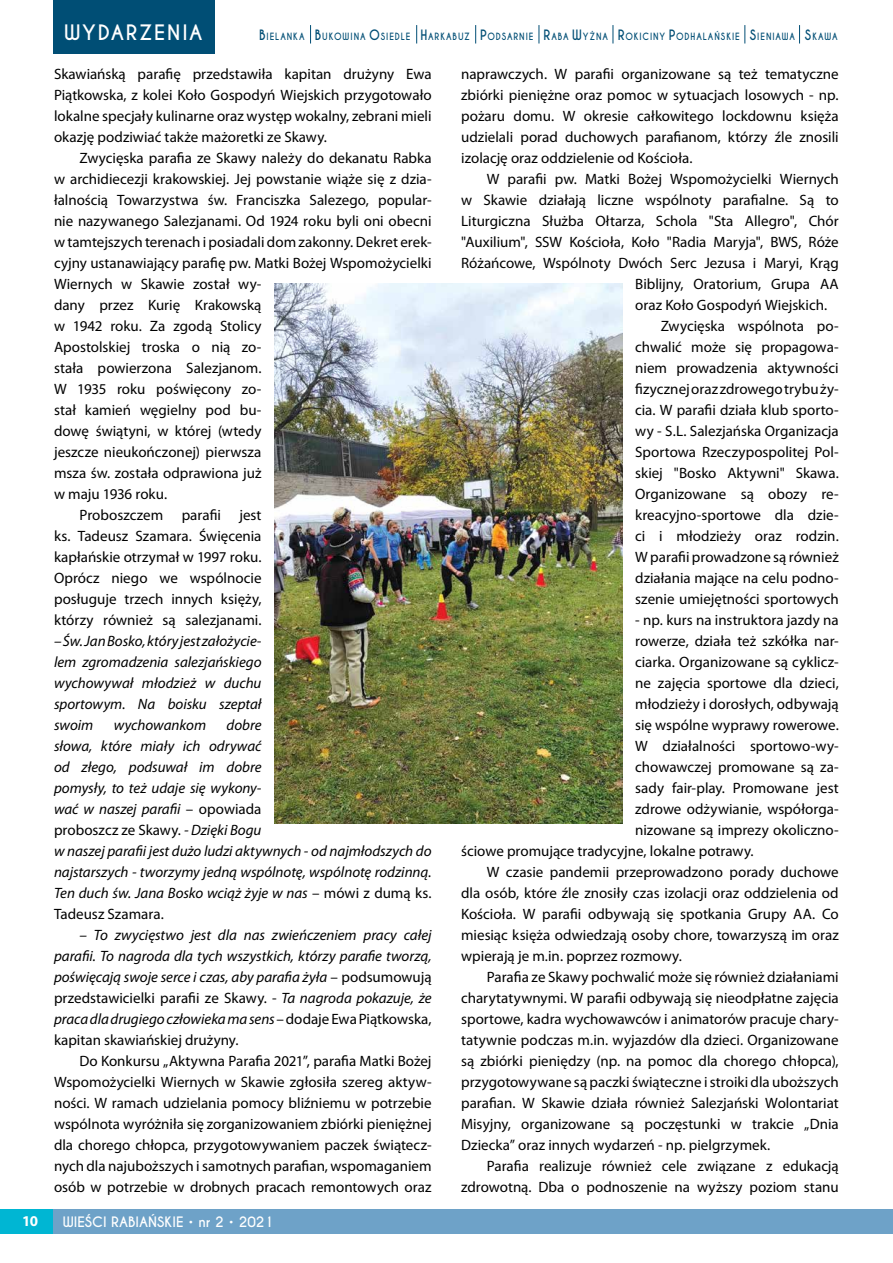
<style>
.page{position:relative;width:893px;height:1263px;background:#fff}
.page>*{position:absolute;margin:0;border:0;box-sizing:border-box;transform-origin:0 0}
.t1{font:700 19.95px "Caviar Dreams";letter-spacing:.08em;color:#fff}
.t2{font:15px/21px "Myriad Pro";color:#000;text-align:justify}
.t3{font:italic 15px/21px "Myriad Pro";color:#000;text-align:justify}
.t4{font:700 15px "Myriad Pro";color:#fff}
.t5{font:700 13.5px "Caviar Dreams";color:#fff}
.t6{font:700 9.45px "Caviar Dreams";letter-spacing:.11em;color:#004e75;scale:.88 1}
.s1{font-size:13.35px}
.s2{font-style:normal}
</style>
<div class="page">
<div style="left:54px;top:1210px;width:839px;height:24px;background:#6ea2c8"></div>
<div style="left:0;top:1210px;width:52px;height:24px;background:#00b6d3"></div>
<img style="left:274px;top:284px;width:348px;height:540px">
<svg style="left:799px;top:25px;width:1px;height:19px"></svg>
<svg style="left:744px;top:25px;width:1px;height:19px"></svg>
<svg style="left:613px;top:25px;width:1px;height:19px"></svg>
<svg style="left:539px;top:25px;width:1px;height:19px"></svg>
<svg style="left:475px;top:25px;width:1px;height:19px"></svg>
<svg style="left:416px;top:25px;width:1px;height:19px"></svg>
<svg style="left:310px;top:25px;width:1px;height:19px"></svg>
<div style="left:54px;top:0;width:161px;height:54px;background:#004e75"></div>
<h1 class="t1" style="left:64px;top:21px;width:140px">WYDARZENIA</h1>
<p class="t6" style="left:259px;top:30px;width:659px"><span class="s1">B</span>IELANKA <span class="s1">B</span> UKOWINA <span class="s1">O</span>SIEDLE <span class="s1">H</span>ARKABUZ <span class="s1">P</span>ODSARNIE <span class="s1">R</span>ABA <span class="s1">W</span>YŻNA <span class="s1">R</span>OKICINY <span class="s1">P</span>ODHALAŃSKIE <span class="s1">S</span>IENIAWA <span class="s1">S</span>KAWA</p>
<p class="t2" style="left:54px;top:63px;width:379px">Skawiańską parafię przedstawiła kapitan drużyny Ewa Piątkowska, z kolei Koło Gospodyń Wiejskich przygotowało lokalne specjały kulinarne oraz występ wokalny, zebrani mieli okazję podziwiać także mażoretki ze Skawy.</p>
<p class="t2" style="left:80px;top:147px;width:354px">Zwycięska parafia ze Skawy należy do dekanatu Rabka</p>
<p class="t2" style="left:54px;top:168px;width:379px">w archidiecezji krakowskiej. Jej powstanie wiąże się z dzia-</p>
<p class="t2" style="left:54px;top:189px;width:379px">łalnością Towarzystwa św. Franciszka Salezego, popular-</p>
<p class="t2" style="left:54px;top:210px;width:379px">nie nazywanego Salezjanami. Od 1924 roku byli oni obecni</p>
<p class="t2" style="left:54px;top:231px;width:379px">w tamtejszych terenach i posiadali dom zakonny. Dekret erek-</p>
<p class="t2" style="left:54px;top:252px;width:379px">cyjny ustanawiający parafię pw. Matki Bożej Wspomożycielki</p>
<p class="t2" style="left:54px;top:273px;width:209px">Wiernych w Skawie został wy-</p>
<p class="t2" style="left:54px;top:294px;width:209px">dany przez Kurię Krakowską</p>
<p class="t2" style="left:54px;top:315px;width:209px">w 1942 roku. Za zgodą Stolicy</p>
<p class="t2" style="left:54px;top:336px;width:209px">Apostolskiej troska o nią zo-</p>
<p class="t2" style="left:54px;top:357px;width:209px">stała powierzona Salezjanom.</p>
<p class="t2" style="left:54px;top:378px;width:209px">W 1935 roku poświęcony zo-</p>
<p class="t2" style="left:54px;top:399px;width:209px">stał kamień węgielny pod bu-</p>
<p class="t2" style="left:54px;top:420px;width:209px">dowę świątyni, w której (wtedy</p>
<p class="t2" style="left:54px;top:441px;width:209px">jeszcze nieukończonej) pierwsza</p>
<p class="t2" style="left:54px;top:462px;width:209px">msza św. została odprawiona już</p>
<p class="t2" style="left:54px;top:483px;width:115px">w maju 1936 roku.</p>
<p class="t2" style="left:80px;top:504px;width:184px">Proboszczem parafii jest</p>
<p class="t2" style="left:54px;top:525px;width:209px">ks. Tadeusz Szamara. Święcenia</p>
<p class="t2" style="left:54px;top:546px;width:209px">kapłańskie otrzymał w 1997 roku.</p>
<p class="t2" style="left:54px;top:567px;width:209px">Oprócz niego we wspólnocie</p>
<p class="t2" style="left:54px;top:588px;width:209px">posługuje trzech innych księży,</p>
<p class="t2" style="left:54px;top:609px;width:209px">którzy również są salezjanami.</p>
<p class="t3" style="left:54px;top:630px;width:209px">– Św. Jan Bosko, który jest założycie&shy;lem zgromadzenia salezjańskiego wychowywał młodzież w duchu sportowym. Na boisku szeptał swoim</p>
<p class="t2" style="left:461px;top:63px;width:379px">naprawczych. W parafii organizowane są też tematyczne zbiórki pieniężne oraz pomoc w sytuacjach losowych - np. pożaru domu. W okresie całkowitego lockdownu księża udzielali porad duchowych parafianom, którzy źle znosili izolację oraz oddzielenie od Kościoła.</p>
<p class="t2" style="left:487px;top:168px;width:354px">W parafii pw. Matki Bożej Wspomożycielki Wiernych</p>
<p class="t2" style="left:461px;top:189px;width:379px">w Skawie działają liczne wspólnoty parafialne. Są to</p>
<p class="t2" style="left:461px;top:210px;width:379px">Liturgiczna Służba Ołtarza, Schola "Sta Allegro", Chór</p>
<p class="t2" style="left:461px;top:231px;width:379px">"Auxilium", SSW Kościoła, Koło "Radia Maryja", BWS, Róże</p>
<p class="t2" style="left:461px;top:252px;width:379px">Różańcowe, Wspólnoty Dwóch Serc Jezusa i Maryi, Krąg</p>
<p class="t2" style="left:635px;top:273px;width:205px">Biblijny, Oratorium, Grupa AA</p>
<p class="t2" style="left:635px;top:294px;width:193px">oraz Koło Gospodyń Wiejskich.</p>
<p class="t2" style="left:661px;top:315px;width:180px">Zwycięska wspólnota po-</p>
<p class="t2" style="left:635px;top:336px;width:205px">chwalić może się propagowa-</p>
<p class="t2" style="left:635px;top:357px;width:205px">niem prowadzenia aktywności</p>
<p class="t2" style="left:635px;top:378px;width:205px">fizycznej oraz zdrowego trybu ży-</p>
<p class="t2" style="left:635px;top:399px;width:205px">cia. W parafii działa klub sporto-</p>
<p class="t2" style="left:635px;top:420px;width:205px">wy - S.L. Salezjańska Organizacja</p>
<p class="t2" style="left:635px;top:441px;width:205px">Sportowa Rzeczypospolitej Pol-</p>
<p class="t2" style="left:635px;top:462px;width:205px">skiej "Bosko Aktywni" Skawa.</p>
<p class="t2" style="left:635px;top:483px;width:205px">Organizowane są obozy re-</p>
<p class="t2" style="left:635px;top:504px;width:205px">kreacyjno-sportowe dla dzie-</p>
<p class="t2" style="left:635px;top:525px;width:205px">ci i młodzieży oraz rodzin.</p>
<p class="t2" style="left:635px;top:546px;width:205px">W parafii prowadzone są również</p>
<p class="t2" style="left:635px;top:567px;width:205px">działania mające na celu podno-</p>
<p class="t2" style="left:635px;top:588px;width:205px">szenie umiejętności sportowych</p>
<p class="t2" style="left:635px;top:609px;width:205px">- np. kurs na instruktora jazdy na</p>
<p class="t2" style="left:635px;top:630px;width:205px">rowerze, działa też szkółka nar-</p>
<p class="t2" style="left:635px;top:651px;width:205px">ciarka. Organizowane są cyklicz-</p>
<p class="t2" style="left:635px;top:672px;width:205px">ne zajęcia sportowe dla dzieci,</p>
<p class="t2" style="left:635px;top:693px;width:205px">młodzieży i dorosłych, odbywają</p>
<p class="t2" style="left:635px;top:714px;width:205px">się wspólne wyprawy rowerowe.</p>
<p class="t2" style="left:635px;top:735px;width:205px">W działalności sportowo-wy-</p>
<p class="t2" style="left:635px;top:756px;width:205px">chowawczej promowane są za-</p>
<p class="t2" style="left:635px;top:777px;width:205px">sady fair-play. Promowane jest</p>
<p class="t2" style="left:635px;top:798px;width:205px">zdrowe odżywianie, współorga-</p>
<p class="t2" style="left:635px;top:819px;width:205px">nizowane są imprezy okoliczno-</p>
<p class="t2" style="left:461px;top:840px;width:294px">ściowe promujące tradycyjne, lokalne potrawy.</p>
<p class="t2" style="left:487px;top:861px;width:354px">W czasie pandemii przeprowadzono porady duchowe</p>
<p class="t2" style="left:461px;top:882px;width:379px">dla osób, które źle znosiły czas izolacji oraz oddzielenia od</p>
<p class="t2" style="left:461px;top:903px;width:379px">Kościoła. W parafii odbywają się spotkania Grupy AA. Co</p>
<p class="t2" style="left:461px;top:924px;width:379px">miesiąc księża odwiedzają osoby chore, towarzyszą im oraz</p>
<p class="t2" style="left:461px;top:945px;width:222px">wpierają je m.in. poprzez rozmowy.</p>
<p class="t2" style="left:487px;top:966px;width:354px">Parafia ze Skawy pochwalić może się również działaniami</p>
<p class="t2" style="left:461px;top:987px;width:379px">charytatywnymi. W parafii odbywają się nieodpłatne zajęcia</p>
<p class="t2" style="left:461px;top:1008px;width:379px">sportowe, kadra wychowawców i animatorów pracuje chary-</p>
<p class="t2" style="left:461px;top:1029px;width:379px">tatywnie podczas m.in. wyjazdów dla dzieci. Organizowane</p>
<p class="t2" style="left:461px;top:1050px;width:379px">są zbiórki pieniędzy (np. na pomoc dla chorego chłopca),</p>
<p class="t2" style="left:461px;top:1071px;width:379px">przygotowywane są paczki świąteczne i stroiki dla uboższych</p>
<p class="t2" style="left:461px;top:1092px;width:379px">parafian. W Skawie działa również Salezjański Wolontariat</p>
<p class="t2" style="left:461px;top:1113px;width:379px">Misyjny, organizowane są poczęstunki w trakcie „Dnia</p>
<p class="t2" style="left:461px;top:1134px;width:311px">Dziecka” oraz innych wydarzeń - np. pielgrzymek.</p>
<p class="t2" style="left:487px;top:1155px;width:354px">Parafia realizuje również cele związane z edukacją</p>
<p class="t2" style="left:461px;top:1176px;width:379px">zdrowotną. Dba o podnoszenie na wyższy poziom stanu</p>
<p class="t3" style="left:54px;top:714px;width:379px;text-align:left;text-indent:172px">dobre<br>słowa, które miały ich odrywać<br>od złego, podsuwał im dobre<br>pomysły, to też udaje się wykony-<br>wać w naszej parafii <span class="s2">– opowiada<br>proboszcz ze Skawy.</span> - Dzięki Bogu<br>w naszej parafii jest dużo ludzi aktywnych - od najmłodszych do najstarszych - tworzymy jedną wspólnotę, wspólnotę rodzinną.<br>Ten duch św. Jana Bosko wciąż żyje w nas <span class="s2">– mówi z dumą ks.<br>Tadeusz Szamara.</span></p>
<p class="t3" style="left:54px;top:924px;width:379px;text-indent:26px">– To zwycięstwo jest dla nas zwieńczeniem pracy całej parafii. To nagroda dla tych wszystkich, którzy parafie tworzą, poświęcają swoje serce i czas, aby parafia żyła <span class="s2">– podsumowują przedstawicielki parafii ze Skawy. -</span> Ta nagroda pokazuje, że praca dla drugiego człowieka ma sens <span class="s2">– dodaje Ewa Piątkowska, kapitan skawiańskiej drużyny.</span></p>
<p class="t2" style="left:54px;top:1050px;width:379px;text-indent:26px">Do Konkursu „Aktywna Parafia 2021”, parafia Matki Bożej Wspomożycielki Wiernych w Skawie zgłosiła szereg aktyw&shy;ności. W ramach udzielania pomocy bliźniemu w potrzebie wspólnota wyróżniła się zorganizowaniem zbiórki pieniężnej dla chorego chłopca, przygotowywaniem paczek świątecz&shy;nych dla najuboższych i samotnych parafian, wspomaganiem osób w potrzebie w drobnych pracach remontowych oraz</p>
<p class="t3" style="left:114px;top:714px;width:94px">wychowankom</p>
<p class="t4" style="left:22px;top:1211px;width:18px">10</p>
<p class="t5" style="left:63px;top:1214px;width:213px">WIEŚCI RABIAŃSKIE • nr 2 • 2021</p>
</div>
